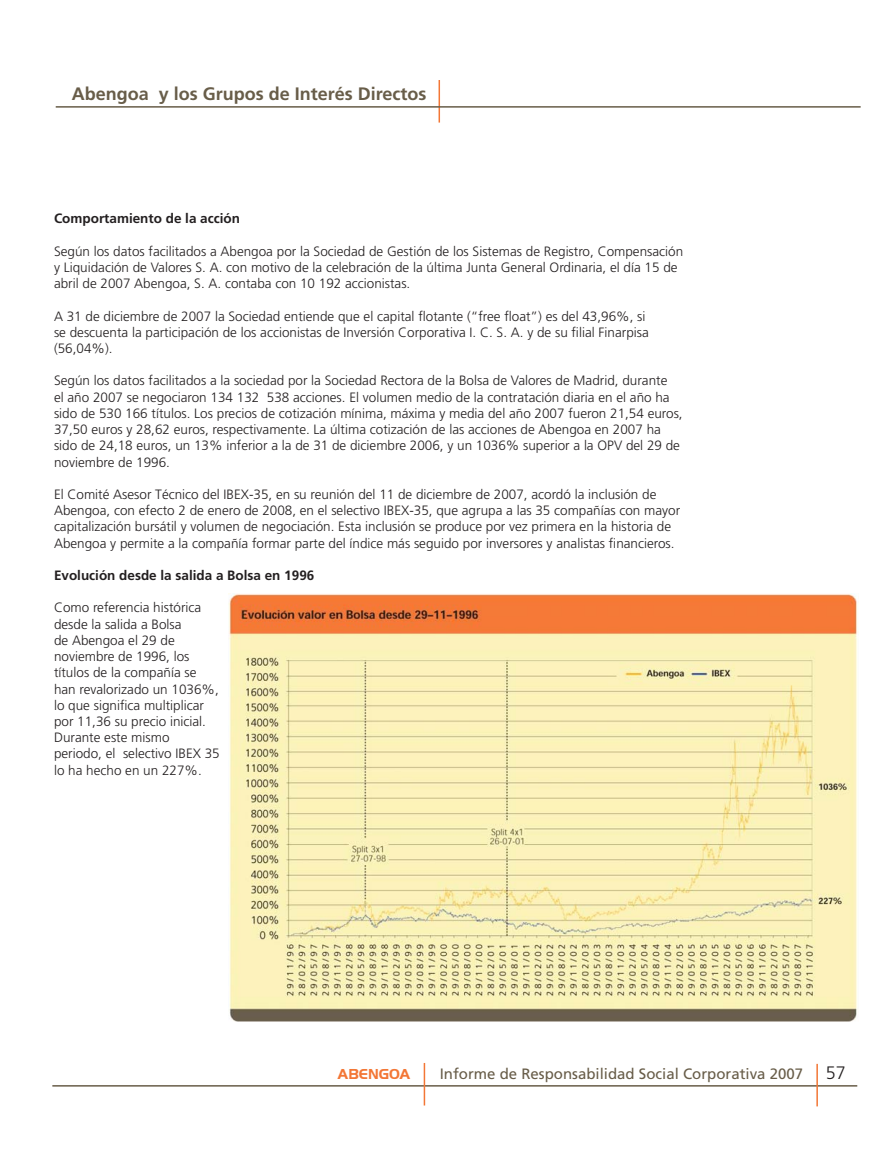
<style>
.page{position:relative;width:893px;height:1149px;background:#fff}
.page>*{position:absolute;margin:0;border:0;box-sizing:border-box;transform-origin:0 0}
.t1{font:700 18px "Frutiger";color:#685d49}
.t2{font:300 18px "Frutiger";color:#231f20}
.t3{font:15px "Frutiger";color:#685d49}
.t4{font:700 15px "Handel Gothic D";color:#f37736}
.t5{font:300 13.5px/16.2px "Frutiger";color:#231f20}
.t6{font:700 13.5px "Frutiger";color:#231f20}
</style>
<div class="page">
<hr style="left:439px;top:80px;width:1px;height:42px;background:#f37736">
<hr style="left:56px;top:106px;width:805px;height:2px;background:#685d49">
<hr style="left:52px;top:1084px;width:805px;height:2px;background:#685d49">
<hr style="left:816px;top:1063px;width:2px;height:42px;background:#f37736">
<hr style="left:424px;top:1062px;width:1px;height:43px;background:#f37736">
<img style="left:228px;top:593px;width:631px;height:427px">
<h1 class="t1" style="left:72px;top:83px;width:356px">Abengoa y los Grupos de Interés Directos</h1>
<p class="t6" style="left:54px;top:210px;width:188px">Comportamiento de la acción</p>
<p class="t5" style="left:54px;top:243px;width:631px">Según los datos facilitados a Abengoa por la Sociedad de Gestión de los Sistemas de Registro, Compensación y Liquidación de Valores S. A. con motivo de la celebración de la última Junta General Ordinaria, el día 15 de abril de 2007 Abengoa, S. A. contaba con 10 192 accionistas.</p>
<p class="t5" style="left:54px;top:308px;width:596px">A 31 de diciembre de 2007 la Sociedad entiende que el capital flotante (“free float”) es del 43,96%, si se descuenta la participación de los accionistas de Inversión Corporativa I. C. S. A. y de su filial Finarpisa (56,04%).</p>
<p class="t5" style="left:54px;top:372px;width:630px">Según los datos facilitados a la sociedad por la Sociedad Rectora de la Bolsa de Valores de Madrid, durante<br>el año 2007 se negociaron 134 132 538 acciones. El volumen medio de la contratación diaria en el año ha sido de 530 166 títulos. Los precios de cotización mínima, máxima y media del año 2007 fueron 21,54 euros, 37,50 euros y 28,62 euros, respectivamente. La última cotización de las acciones de Abengoa en 2007 ha sido de 24,18 euros, un 13% inferior a la de 31 de diciembre 2006, y un 1036% superior a la OPV del 29 de noviembre de 1996.</p>
<p class="t5" style="left:54px;top:486px;width:628px">El Comité Asesor Técnico del IBEX-35, en su reunión del 11 de diciembre de 2007, acordó la inclusión de Abengoa, con efecto 2 de enero de 2008, en el selectivo IBEX-35, que agrupa a las 35 compañías con mayor capitalización bursátil y volumen de negociación. Esta inclusión se produce por vez primera en la historia de Abengoa y permite a la compañía formar parte del índice más seguido por inversores y analistas financieros.</p>
<p class="t6" style="left:54px;top:567px;width:262px">Evolución desde la salida a Bolsa en 1996</p>
<p class="t5" style="left:54px;top:599px;width:166px">Como referencia histórica desde la salida a Bolsa<br>de Abengoa el 29 de noviembre de 1996, los títulos de la compañía se han revalorizado un 1036%, lo que significa multiplicar por 11,36 su precio inicial.<br>Durante este mismo periodo, el selectivo IBEX 35 lo ha hecho en un 227%.</p>
<p class="t4" style="left:338px;top:1064px;width:74px">ABENGOA</p>
<p class="t3" style="left:440px;top:1064px;width:365px">Informe de Responsabilidad Social Corporativa 2007</p>
<h1 class="t2" style="left:826px;top:1061px;width:22px">57</h1>
</div>
